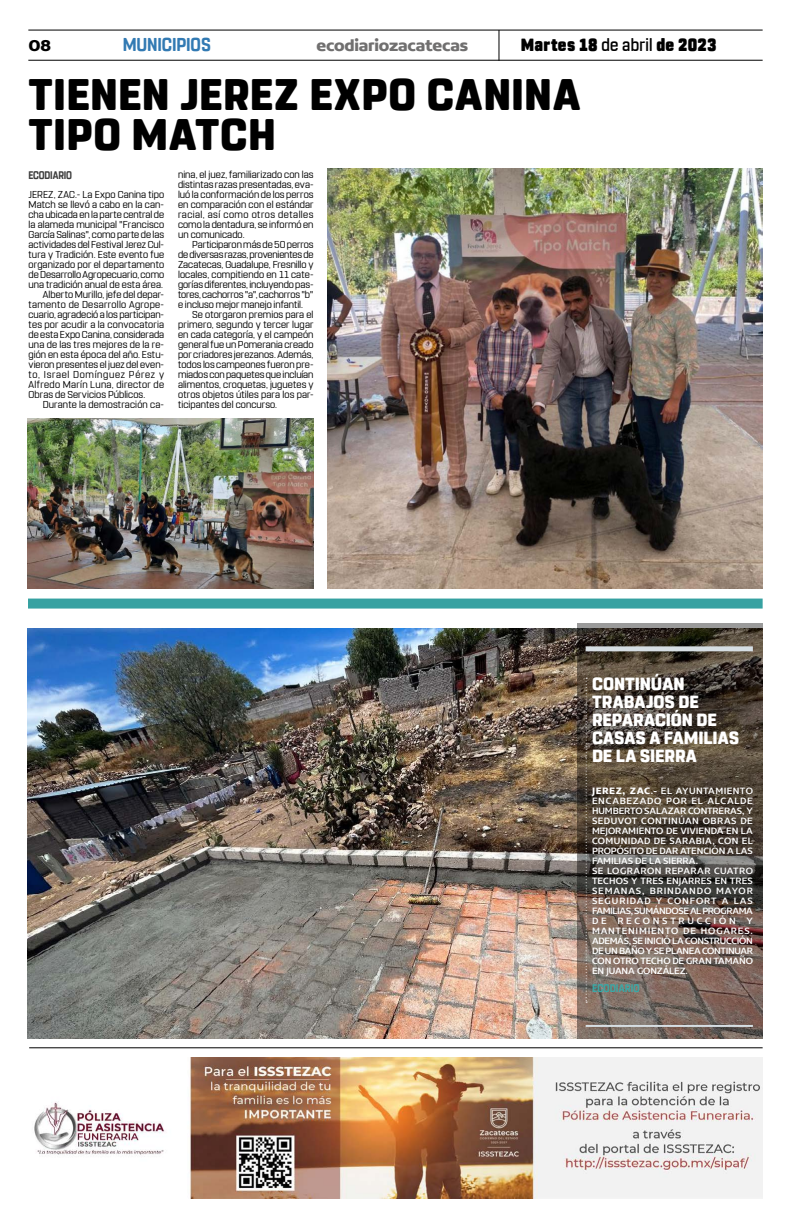
<style>
.page{position:relative;width:791px;height:1225px;background:#fff}
.page>*{position:absolute;margin:0;border:0;box-sizing:border-box;transform-origin:0 0}
.t1{font:800 44px/40px "Rohn Rounded";letter-spacing:.01em;color:#000}
.t2{font:700 18.6px "Rohn Rounded";letter-spacing:-.01em;color:#327ab3;scale:.91 1}
.t3{font:800 17.6px/18px "Rohn Rounded";color:#fff}
.t4{font:900 17.6px "Rohn Rounded";letter-spacing:.02em;color:#000;scale:.91 1}
.t5{font:700 16.9px "Concord";letter-spacing:-.01em;color:#706f6f}
.t6{font:700 16.9px "Concord";color:#000}
.t7{font:700 11px "Rohn Rounded";letter-spacing:-.015em;color:#3d3d3d;scale:.86 1}
.t8{font:700 11px "Rohn Rounded";letter-spacing:.005em;color:#3ba8a6;scale:.91 1}
.t9{font:10px/10px "Rohn Rounded";letter-spacing:.005em;color:#000;text-align:justify}
.t10{font:10px/10px "Concord";letter-spacing:.005em;color:#fff}
.t11{font:10px "Rohn Rounded";letter-spacing:.03em;color:#000}
.t12{font:10px "Rohn Rounded";letter-spacing:.065em;color:#000}
.s1{font-weight:500}
.s2{font-weight:700}
</style>
<div class="page">
<hr style="left:28px;top:30px;width:735px;height:1px;background:#000">
<hr style="left:28px;top:60px;width:735px;height:1px;background:#000">
<hr style="left:498px;top:30px;width:1px;height:31px;background:#000">
<div style="left:28px;top:598px;width:735px;height:10px;background:#36a1a1"></div>
<img style="left:34px;top:1057px;width:729px;height:141px">
<hr style="left:29px;top:1047px;width:734px;height:1px;background:#000">
<img style="left:28px;top:628px;width:549px;height:410px">
<svg style="left:577px;top:623px;width:186px;height:415px;background:#5b4e44"></svg>
<svg style="left:586px;top:677px;width:1px;height:325px"></svg>
<div style="left:586px;top:646px;width:167px;height:5px;background:#d6dee3"></div>
<hr style="left:586px;top:1025px;width:167px;height:2px;background:#d6dee3">
<img style="left:28px;top:418px;width:286px;height:170px">
<img style="left:328px;top:168px;width:434px;height:420px">
<h3 class="t6" style="left:28px;top:35px;width:24px">08</h3>
<h2 class="t2" style="left:123px;top:34px;width:98px">MUNICIPIOS</h2>
<h3 class="t5" style="left:316px;top:35px;width:153px">ecodiariozacatecas</h3>
<h3 class="t4" style="left:521px;top:34px;width:216px">Martes 18 <span class="s1">de abril</span> de 2023</h3>
<h1 class="t1" style="left:28px;top:75px;width:554px">TIENEN JEREZ EXPO CANINA<br>TIPO MATCH</h1>
<p class="t7" style="left:28px;top:169px;width:52px">ECODIARIO</p>
<p class="t9" style="left:178px;top:170px;width:137px">nina, el juez, familiarizado con las distintas razas presentadas, eva&shy;luó la conformación de los perros en comparación con el estándar racial, así como otros detalles como la dentadura, se informó en un comunicado.</p>
<p class="t9" style="left:178px;top:240px;width:137px;text-indent:14px">Participaron más de 50 perros de diversas razas, provenientes de Zacatecas, Guadalupe, Fresnillo y locales, compitiendo en 11 cate&shy;gorías diferentes, incluyendo pas&shy;tores, cachorros "a", cachorros "b" e incluso mejor manejo infantil.</p>
<p class="t9" style="left:178px;top:310px;width:137px;text-indent:14px">Se otorgaron premios para el primero, segundo y tercer lugar en cada categoría, y el campeón general fue un Pomerania creado por criadores jerezanos. Además, todos los campeones fueron pre&shy;miados con paquetes que incluían alimentos, croquetas, juguetes y otros objetos útiles para los par&shy;ticipantes del concurso.</p>
<p class="t9" style="left:29px;top:190px;width:137px">JEREZ, ZAC.- La Expo Canina tipo</p>
<p class="t9" style="left:29px;top:200px;width:137px">Match se llevó a cabo en la can-</p>
<p class="t9" style="left:29px;top:210px;width:137px">cha ubicada en la parte central de</p>
<p class="t9" style="left:29px;top:220px;width:137px">la alameda municipal "Francisco</p>
<p class="t9" style="left:29px;top:230px;width:137px">García Salinas", como parte de las</p>
<p class="t9" style="left:29px;top:240px;width:137px">actividades del Festival Jerez Cul-</p>
<p class="t9" style="left:29px;top:250px;width:137px">tura y Tradición. Este evento fue</p>
<p class="t9" style="left:29px;top:260px;width:137px">organizado por el departamento</p>
<p class="t9" style="left:29px;top:270px;width:137px">de Desarrollo Agropecuario, como</p>
<p class="t9" style="left:29px;top:280px;width:136px">una tradición anual de esta área.</p>
<p class="t9" style="left:43px;top:290px;width:123px">Alberto Murillo, jefe del depar-</p>
<p class="t11" style="left:29px;top:299px;width:137px">tamento de Desarrollo Agrope-</p>
<p class="t9" style="left:29px;top:310px;width:137px">cuario, agradeció a los participan-</p>
<p class="t9" style="left:29px;top:320px;width:137px">tes por acudir a la convocatoria</p>
<p class="t9" style="left:29px;top:330px;width:137px">de esta Expo Canina, considerada</p>
<p class="t9" style="left:29px;top:340px;width:137px">una de las tres mejores de la re-</p>
<p class="t9" style="left:29px;top:350px;width:137px">gión en esta época del año. Estu-</p>
<p class="t9" style="left:29px;top:360px;width:137px">vieron presentes el juez del even-</p>
<p class="t12" style="left:29px;top:369px;width:137px">to, Israel Domínguez Pérez y</p>
<p class="t11" style="left:29px;top:379px;width:137px">Alfredo Marín Luna, director de</p>
<p class="t9" style="left:29px;top:390px;width:118px">Obras de Servicios Públicos.</p>
<p class="t9" style="left:43px;top:400px;width:123px">Durante la demostración ca-</p>
<h3 class="t3" style="left:592px;top:675px;width:149px">CONTINÚAN<br>TRABAJOS DE<br>REPARACIÓN DE<br>CASAS A FAMILIAS<br>DE LA SIERRA</h3>
<p class="t10" style="left:592px;top:785px;width:162px"><span class="s2">JEREZ, ZAC</span>.- EL AYUNTAMIENTO<br>ENCABEZADO POR EL ALCALDE<br>HUMBERTO SALAZAR CONTRERAS, Y<br>SEDUVOT CONTINÚAN OBRAS DE<br>MEJORAMIENTO DE VIVIENDA EN LA<br>COMUNIDAD DE SARABIA, CON EL<br>PROPÓSITO DE DAR ATENCIÓN A LAS<br>FAMILIAS DE LA SIERRA.<br>SE LOGRARON REPARAR CUATRO<br>TECHOS Y TRES ENJARRES EN TRES<br>SEMANAS, BRINDANDO MAYOR<br>SEGURIDAD Y CONFORT A LAS<br>FAMILIAS, SUMÁNDOSE AL PROGRAMA<br>DE RECONSTRUCCIÓN Y<br>MANTENIMIENTO DE HOGARES.<br>ADEMÁS, SE INICIÓ LA CONSTRUCCIÓN<br>DE UN BAÑO Y SE PLANEA CONTINUAR<br>CON OTRO TECHO DE GRAN TAMAÑO<br>EN JUANA GONZÁLEZ.</p>
<p class="t8" style="left:592px;top:981px;width:54px">ECODIARIO</p>
</div>
